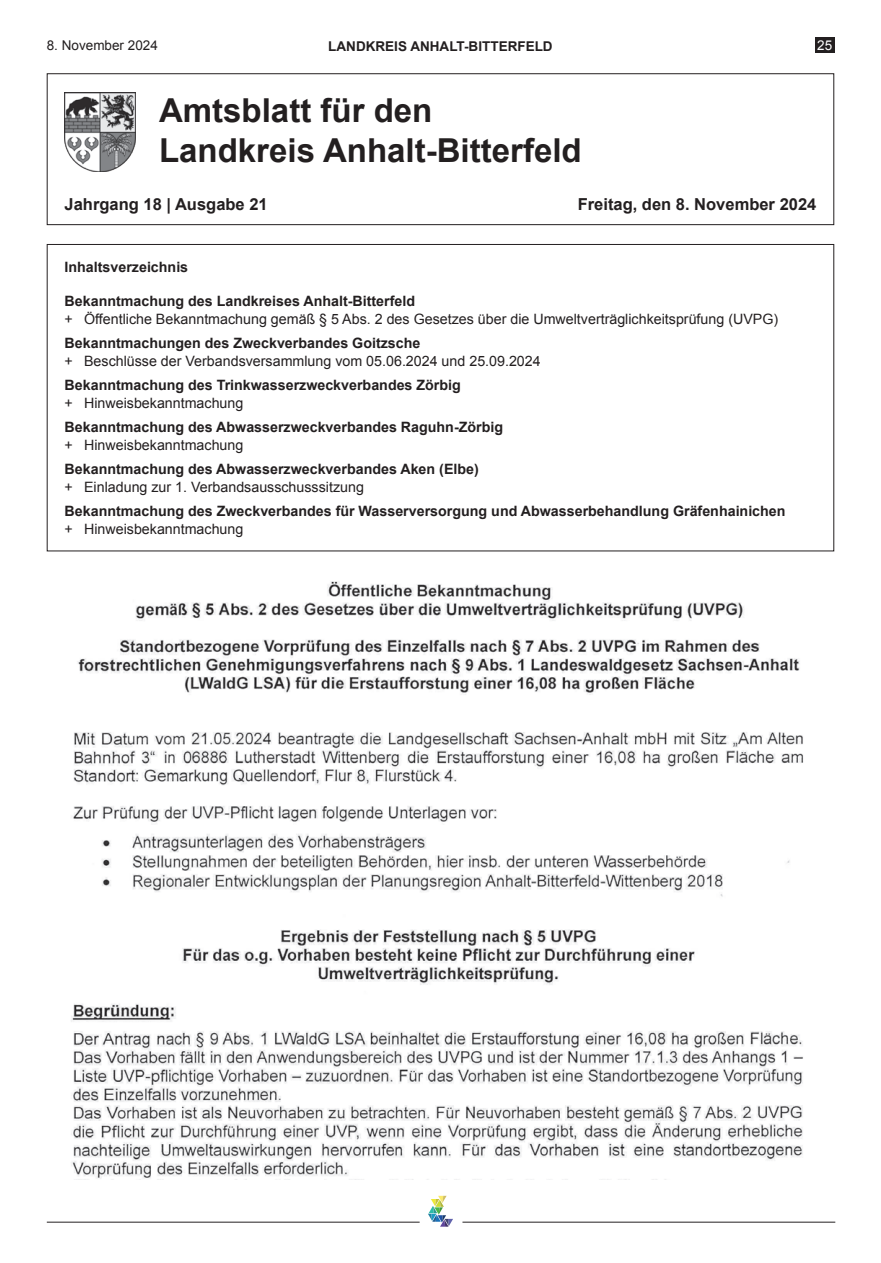
<style>
.page{position:relative;width:881px;height:1263px;background:#fff}
.page>*{position:absolute;margin:0;border:0;box-sizing:border-box;transform-origin:0 0}
.t1{font:700 33px/39.6px "Arial";color:#231f20}
.t2{font:700 16.5px "Arial";color:#231f20}
.t3{font:700 14.25px "Arial";color:#231f20}
.t4{font:14.25px "Arial";color:#231f20}
.t5{font:700 13.5px "Arial";color:#231f20}
.t6{font:13.5px "Arial";color:#231f20}
.t7{font:13.5px "Arial";color:#fff}
</style>
<div class="page">
<div style="left:815px;top:37px;width:19px;height:16px;background:#231f20"></div>
<hr style="left:47px;top:1222px;width:372px;height:1px;background:#231f20">
<hr style="left:462px;top:1222px;width:373px;height:1px;background:#231f20">
<svg style="left:428px;top:1196px;width:25px;height:31px"></svg>
<div style="left:47px;top:73px;width:786px;height:152px;border:1px solid #231f20"></div>
<img style="left:65px;top:92px;width:70px;height:79px">
<img style="left:71px;top:581px;width:732px;height:598px">
<p class="t6" style="left:47px;top:37px;width:113px">8. November 2024</p>
<p class="t5" style="left:328px;top:38px;width:226px">LANDKREIS ANHALT-BITTERFELD</p>
<p class="t7" style="left:817px;top:37px;width:17px">25</p>
<h1 class="t1" style="left:159px;top:91px;width:424px">Amtsblatt für den<br>Landkreis Anhalt-Bitterfeld</h1>
<p class="t2" style="left:65px;top:195px;width:204px">Jahrgang 18 | Ausgabe 21</p>
<p class="t2" style="left:577px;top:195px;width:240px">Freitag, den 8. November 2024</p>
<p class="t3" style="left:65px;top:259px;width:125px">Inhaltsverzeichnis</p>
<p class="t3" style="left:65px;top:293px;width:352px">Bekanntmachung des Landkreises Anhalt-Bitterfeld</p>
<p class="t4" style="left:65px;top:309px;width:715px">+ Öffentliche Bekanntmachung gemäß § 5 Abs. 2 des Gesetzes über die Umweltverträglichkeitsprüfung (UVPG)</p>
<p class="t3" style="left:65px;top:335px;width:357px">Bekanntmachungen des Zweckverbandes Goitzsche</p>
<p class="t4" style="left:65px;top:351px;width:477px">+ Beschlüsse der Verbandsversammlung vom 05.06.2024 und 25.09.2024</p>
<p class="t3" style="left:65px;top:377px;width:397px">Bekanntmachung des Trinkwasserzweckverbandes Zörbig</p>
<p class="t4" style="left:65px;top:393px;width:180px">+ Hinweisbekanntmachung</p>
<p class="t3" style="left:65px;top:419px;width:440px">Bekanntmachung des Abwasserzweckverbandes Raguhn-Zörbig</p>
<p class="t4" style="left:65px;top:435px;width:180px">+ Hinweisbekanntmachung</p>
<p class="t3" style="left:65px;top:461px;width:415px">Bekanntmachung des Abwasserzweckverbandes Aken (Elbe)</p>
<p class="t4" style="left:65px;top:477px;width:301px">+ Einladung zur 1. Verbandsausschusssitzung</p>
<p class="t3" style="left:65px;top:503px;width:722px">Bekanntmachung des Zweckverbandes für Wasserversorgung und Abwasserbehandlung Gräfenhainichen</p>
<p class="t4" style="left:65px;top:519px;width:180px">+ Hinweisbekanntmachung</p>
</div>
